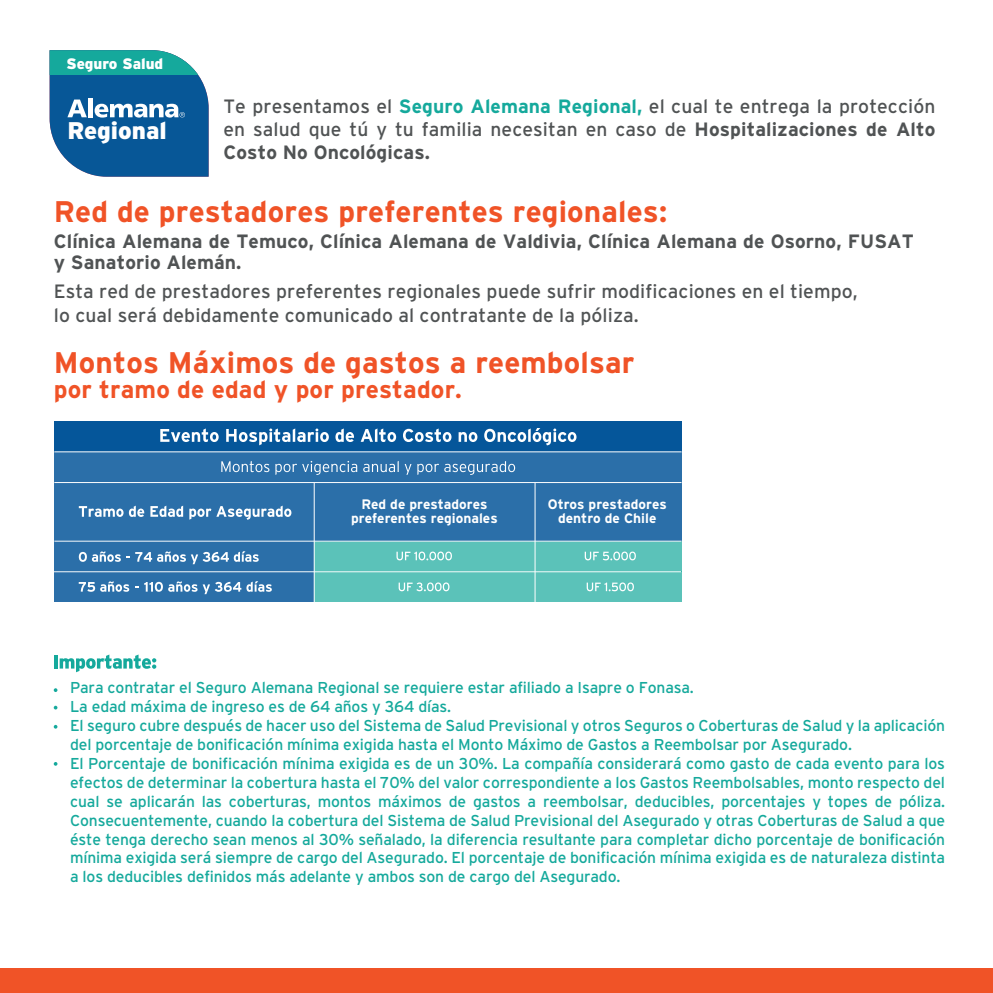
<style>
.page{position:relative;width:993px;height:993px;background:#fff}
.page>*{position:absolute;margin:0;border:0;box-sizing:border-box;transform-origin:0 0}
.t1{font:700 29.75px "Interstate";letter-spacing:.005em;color:#f05327}
.t2{font:700 24.5px "Interstate";letter-spacing:.005em;color:#f05327}
.t3{font:900 23.97px "Interstate";color:#fff}
.t4{font:19.25px/23.1px "Interstate";letter-spacing:.005em;color:#505354;text-align:justify}
.t5{font:700 19.25px/21px "Interstate";letter-spacing:.005em;color:#505354}
.t6{font:15.75px/18.9px "Interstate";letter-spacing:-.01em;color:#15a99c}
.t7{font:900 15.05px "Interstate";color:#fff}
.t8{font:700 13.83px/13.8px "Interstate";color:#fff;text-align:center}
.s1{font-weight:700;color:#15a99c}
.s2{font-weight:700}
</style>
<div class="page">
<div style="left:0;top:967px;width:992px;height:25px;background:#f05327"></div>
<svg style="left:50px;top:50px;width:158px;height:127px;background:#2778a4"></svg>
<hr style="left:54px;top:655px;width:4px;height:13px;background:#15a99c">
<svg style="left:60px;top:654px;width:96px;height:18px"></svg>
<div style="left:54px;top:482px;width:627px;height:59px;background:#2b6fa9"></div>
<div style="left:314px;top:541px;width:367px;height:30px;background:#5bc2b9"></div>
<div style="left:314px;top:571px;width:367px;height:31px;background:#5bc2b9"></div>
<div style="left:54px;top:541px;width:260px;height:30px;background:#2b6fa9"></div>
<div style="left:54px;top:571px;width:260px;height:31px;background:#2b6fa9"></div>
<div style="left:54px;top:421px;width:627px;height:30px;background:#05569a"></div>
<div style="left:54px;top:451px;width:627px;height:31px;background:#2b6fa9"></div>
<svg style="left:160px;top:428px;width:58px;height:14px"></svg>
<svg style="left:226px;top:428px;width:103px;height:17px"></svg>
<svg style="left:335px;top:428px;width:19px;height:14px"></svg>
<svg style="left:360px;top:428px;width:36px;height:14px"></svg>
<svg style="left:403px;top:428px;width:48px;height:14px"></svg>
<svg style="left:458px;top:432px;width:19px;height:10px"></svg>
<svg style="left:484px;top:428px;width:92px;height:17px"></svg>
<svg style="left:221px;top:461px;width:48px;height:11px"></svg>
<svg style="left:275px;top:461px;width:82px;height:14px"></svg>
<svg style="left:363px;top:461px;width:35px;height:11px"></svg>
<svg style="left:404px;top:464px;width:7px;height:10px"></svg>
<svg style="left:417px;top:461px;width:98px;height:14px"></svg>
<svg style="left:79px;top:506px;width:44px;height:10px"></svg>
<svg style="left:129px;top:505px;width:15px;height:11px"></svg>
<svg style="left:150px;top:505px;width:33px;height:11px"></svg>
<svg style="left:189px;top:505px;width:102px;height:14px"></svg>
<svg style="left:79px;top:551px;width:179px;height:13px"></svg>
<svg style="left:79px;top:581px;width:50px;height:10px"></svg>
<svg style="left:135px;top:581px;width:137px;height:13px"></svg>
<svg style="left:396px;top:551px;width:56px;height:9px"></svg>
<svg style="left:398px;top:582px;width:51px;height:9px"></svg>
<svg style="left:584px;top:551px;width:51px;height:9px"></svg>
<svg style="left:586px;top:582px;width:47px;height:9px"></svg>
<hr style="left:54px;top:482px;width:627px;height:1px;background:#fff">
<hr style="left:54px;top:451px;width:627px;height:1px;background:#fff">
<hr style="left:54px;top:540px;width:627px;height:1px;background:#fff">
<hr style="left:54px;top:571px;width:626px;height:1px;background:#fff">
<hr style="left:314px;top:482px;width:1px;height:121px;background:#fff">
<hr style="left:534px;top:482px;width:1px;height:121px;background:#fff">
<p class="t7" style="left:67px;top:55px;width:98px">Seguro Salud</p>
<h3 class="t3" style="left:67px;top:117px;width:101px">Regional</h3>
<p class="t4" style="left:223px;top:95px;width:713px">Te presentamos el <span class="s1">Seguro Alemana Regional,</span> el cual te entrega la protección en salud que tú y tu familia necesitan en caso de <span class="s2">Hospitalizaciones de Alto Costo No Oncológicas.</span></p>
<h1 class="t1" style="left:54px;top:195px;width:614px">Red de prestadores preferentes regionales:</h1>
<p class="t5" style="left:54px;top:231px;width:861px">Clínica Alemana de Temuco, Clínica Alemana de Valdivia, Clínica Alemana de Osorno, FUSAT y Sanatorio Alemán.</p>
<p class="t4" style="left:54px;top:280px;width:805px">Esta red de prestadores preferentes regionales puede sufrir modificaciones en el tiempo, lo cual será debidamente comunicado al contratante de la póliza.</p>
<h1 class="t1" style="left:54px;top:346px;width:582px">Montos Máximos de gastos a reembolsar</h1>
<h2 class="t2" style="left:54px;top:375px;width:409px">por tramo de edad y por prestador.</h2>
<p class="t8" style="left:351px;top:497px;width:148px">Red de prestadores preferentes regionales</p>
<p class="t8" style="left:547px;top:497px;width:120px">Otros prestadores dentro de Chile</p>
<p class="t6" style="left:70px;top:677px;width:876px">Para contratar el Seguro Alemana Regional se requiere estar afiliado a Isapre o Fonasa.<br>La edad máxima de ingreso es de 64 años y 364 días.<br>El seguro cubre después de hacer uso del Sistema de Salud Previsional y otros Seguros o Coberturas de Salud y la aplicación del porcentaje de bonificación mínima exigida hasta el Monto Máximo de Gastos a Reembolsar por Asegurado.<br>El Porcentaje de bonificación mínima exigida es de un 30%. La compañía considerará como gasto de cada evento para los efectos de determinar la cobertura hasta el 70% del valor correspondiente a los Gastos Reembolsables, monto respecto del cual se aplicarán las coberturas, montos máximos de gastos a reembolsar, deducibles, porcentajes y topes de póliza.<br>Consecuentemente, cuando la cobertura del Sistema de Salud Previsional del Asegurado y otras Coberturas de Salud a que éste tenga derecho sean menos al 30% señalado, la diferencia resultante para completar dicho porcentaje de bonificación mínima exigida será siempre de cargo del Asegurado. El porcentaje de bonificación mínima exigida es de naturaleza distinta a los deducibles definidos más adelante y ambos son de cargo del Asegurado.</p>
</div>
